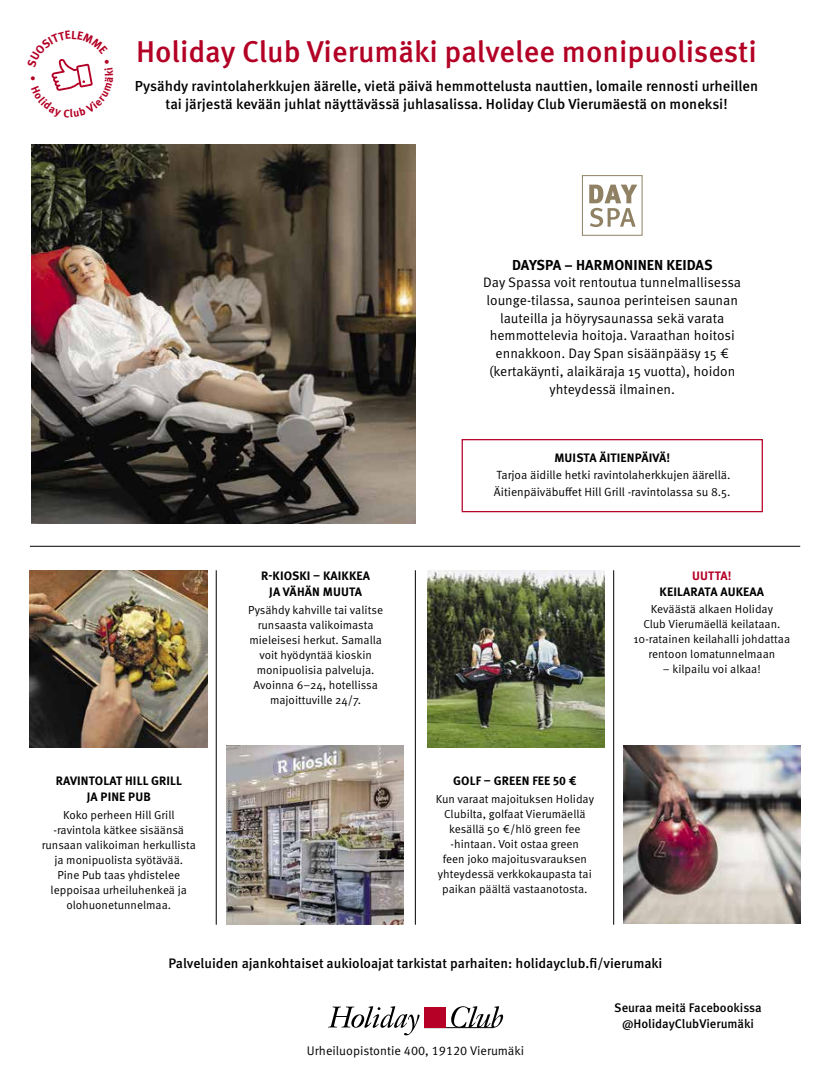
<style>
.page{position:relative;width:833px;height:1081px;background:#fff}
.page>*{position:absolute;margin:0;border:0;box-sizing:border-box;transform-origin:0 0}
.t1{font:500 30px "Meta Pro";color:#b30025}
.t2{font:500 14.5px/18.8px "Meta Pro";letter-spacing:-.005em;color:#000;text-align:center}
.t3{font:700 14.38px "Meta Pro";color:#000}
.t4{font:13.75px/17.8px "Meta Pro Norm";color:#000;text-align:center}
.t5{font:500 13.75px "Meta Pro";color:#000}
.t6{font:500 12.5px/15.5px "Meta Pro";letter-spacing:-.005em;color:#000;text-align:center}
.t7{font:12.5px "Meta Pro Norm";color:#000}
.t8{font:700 12.25px/16.2px "Meta Pro";letter-spacing:.01em;color:#000;text-align:center}
.t9{font:700 12.25px "Meta Pro";letter-spacing:.01em;color:#b30025}
.t10{font:11.88px/17px "Meta Pro Norm";letter-spacing:-.005em;color:#000}
.t11{font:11.62px/15px "Meta Pro Norm";color:#000;text-align:center}
</style>
<div class="page">
<img style="left:227px;top:746px;width:177px;height:178px">
<img style="left:32px;top:144px;width:383px;height:380px">
<div style="left:582px;top:175px;width:60px;height:60px;border:1px solid #908164"></div>
<svg style="left:589px;top:185px;width:48px;height:42px"></svg>
<img style="left:623px;top:746px;width:177px;height:177px">
<img style="left:30px;top:570px;width:177px;height:177px">
<img style="left:427px;top:570px;width:178px;height:177px">
<hr style="left:613px;top:570px;width:1px;height:354px;background:#000">
<svg style="left:328px;top:1006px;width:91px;height:29px"></svg>
<svg style="left:451px;top:1006px;width:52px;height:22px"></svg>
<hr style="left:424px;top:1027px;width:69px;height:1px;background:#000">
<div style="left:424px;top:1006px;width:21px;height:21px;background:#b60026"></div>
<hr style="left:415px;top:570px;width:1px;height:354px;background:#000">
<hr style="left:30px;top:546px;width:770px;height:1px;background:#000">
<hr style="left:216px;top:570px;width:1px;height:354px;background:#000">
<div style="left:461px;top:439px;width:302px;height:73px;border:1px solid #b60026"></div>
<svg style="left:51px;top:59px;width:42px;height:32px"></svg>
<h1 class="t1" style="left:136px;top:28px;width:622px">Holiday Club Vierumäki palvelee monipuolisesti</h1>
<p class="t2" style="left:135px;top:75px;width:625px">Pysähdy ravintolaherkkujen äärelle, vietä päivä hemmottelusta nauttien, lomaile rennosti urheillen tai järjestä kevään juhlat näyttävässä juhlasalissa. Holiday Club Vierumäestä on moneksi!</p>
<p class="t3" style="left:512px;top:253px;width:202px">DAYSPA – HARMONINEN KEIDAS</p>
<p class="t4" style="left:483px;top:273px;width:259px">Day Spassa voit rentoutua tunnelmallisessa lounge-tilassa, saunoa perinteisen saunan lauteilla ja höyrysaunassa sekä varata hemmottelevia hoitoja. Varaathan hoitosi ennakkoon. Day Span sisäänpääsy 15 € (kertakäynti, alaikäraja 15 vuotta), hoidon yhteydessä ilmainen.</p>
<p class="t8" style="left:56px;top:772px;width:128px;line-height:15.9px">RAVINTOLAT HILL GRILL<br>JA PINE PUB</p>
<p class="t11" style="left:42px;top:806px;width:156px">Koko perheen Hill Grill -ravintola kätkee sisäänsä runsaan valikoiman herkullista ja monipuolista syötävää.<br>Pine Pub taas yhdistelee leppoisaa urheiluhenkeä ja olohuonetunnelmaa.</p>
<p class="t8" style="left:261px;top:567px;width:110px">R-KIOSKI – KAIKKEA<br>JA VÄHÄN MUUTA</p>
<p class="t11" style="left:248px;top:601px;width:136px">Pysähdy kahville tai valitse runsaasta valikoimasta mieleisesi herkut. Samalla voit hyödyntää kioskin monipuolisia palveluja.<br>Avoinna 6–24, hotellissa majoittuville 24/7.</p>
<p class="t8" style="left:554px;top:449px;width:117px">MUISTA ÄITIENPÄIVÄ!</p>
<p class="t10" style="left:494px;top:466px;width:238px">Tarjoa äidille hetki ravintolaherkkujen äärellä.<br>Äitienpäiväbuffet Hill Grill -ravintolassa su 8.5.</p>
<p class="t9" style="left:692px;top:566px;width:41px">UUTTA!</p>
<p class="t8" style="left:659px;top:582px;width:106px">KEILARATA AUKEAA</p>
<p class="t11" style="left:633px;top:601px;width:158px">Keväästä alkaen Holiday<br>Club Vierumäellä keilataan.<br>10-ratainen keilahalli johdattaa rentoon lomatunnelmaan</p>
<p class="t11" style="left:663px;top:661px;width:99px">– kilpailu voi alkaa!</p>
<p class="t8" style="left:453px;top:772px;width:125px">GOLF – GREEN FEE 50 €</p>
<p class="t11" style="left:436px;top:790px;width:160px">Kun varaat majoituksen Holiday<br>Clubilta, golfaat Vierumäellä kesällä 50 €/hlö green fee -hintaan. Voit ostaa green<br>feen joko majoitusvarauksen yhteydessä verkkokaupasta tai paikan päältä vastaanotosta.</p>
<p class="t5" style="left:168px;top:952px;width:495px">Palveluiden ajankohtaiset aukioloajat tarkistat parhaiten: holidayclub.fi/vierumaki</p>
<p class="t6" style="left:614px;top:999px;width:149px">Seuraa meitä Facebookissa @HolidayClubVierumäki</p>
<p class="t7" style="left:307px;top:1041px;width:219px">Urheiluopistontie 400, 19120 Vierumäki</p>
</div>
